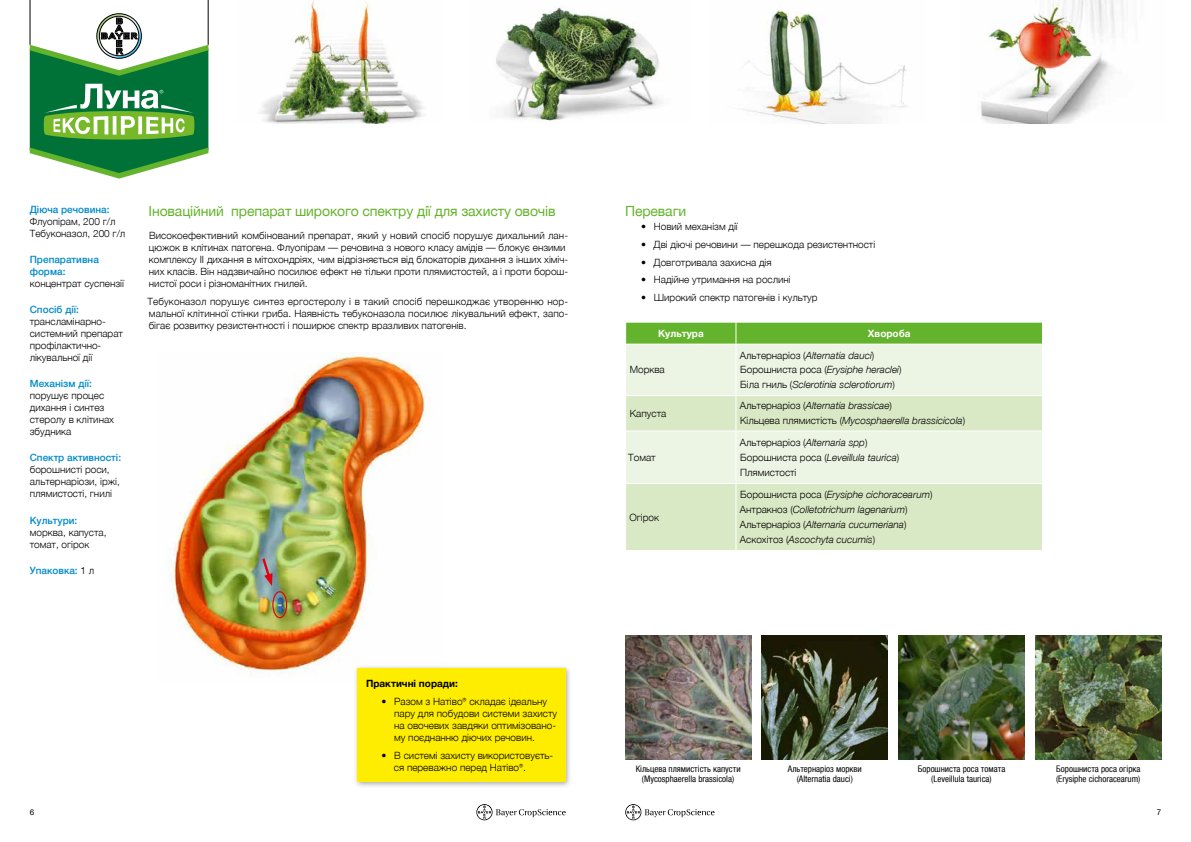
<style>
.page{position:relative;width:1191px;height:842px;background:#fff}
.page>*{position:absolute;margin:0;border:0;box-sizing:border-box;transform-origin:0 0}
.t1{font:14px "Helvetica Neue LTCYR";letter-spacing:-.01em;color:#64b32c}
.t2{font:300 10px/12px "Helvetica Neue LTCYR";color:#000}
.t3{font:italic 300 10px/14.8px "Helvetica Neue LTCYR";color:#000}
.t4{font:500 10px/12px "Helvetica Neue LTCYR";color:#008acb}
.t5{font:700 10px "Helvetica Neue LTCYR";color:#000}
.t6{font:700 10px "Helvetica Neue LTCYR";color:#fff}
.t7{font:condensed 9px/10.8px "Helvetica Neue LTCYR";color:#000;text-align:center}
.t8{font:8px "Helvetica Neue LTCYR";color:#000}
.s1{font-weight:300;color:#000}
.s2{font-style:normal}
.s3{font-style:italic}
</style>
<div class="page">
<svg style="left:476px;top:804px;width:90px;height:16px"></svg>
<svg style="left:625px;top:804px;width:89px;height:16px"></svg>
<img style="left:168px;top:352px;width:263px;height:323px">
<div style="left:272px;top:591px;width:15px;height:27px;border:1px solid #e3000f;border-radius:50%"></div>
<svg style="left:260px;top:556px;width:13px;height:30px"></svg>
<img style="left:260px;top:0;width:164px;height:123px">
<svg style="left:30px;top:7px;width:178px;height:172px"></svg>
<hr style="left:30px;top:0;width:1px;height:45px;background:#000">
<hr style="left:208px;top:0;width:1px;height:45px;background:#000">
<img style="left:496px;top:7px;width:167px;height:116px">
<img style="left:981px;top:0;width:142px;height:123px">
<img style="left:743px;top:10px;width:165px;height:113px">
<div style="left:353px;top:664px;width:219px;height:125px;background:#000;opacity:.35"></div>
<div style="left:357px;top:668px;width:209px;height:114px;background:#ffed00"></div>
<div style="left:626px;top:345px;width:416px;height:50px;background:#ecf4e3"></div>
<svg style="left:626px;top:396px;width:416px;height:154px;fill:#d9e9c5"></svg>
<svg style="left:625px;top:322px;width:418px;height:22px"></svg>
<hr style="left:735px;top:344px;width:1px;height:51px;background:#fff">
<hr style="left:735px;top:396px;width:1px;height:35px;background:#fff">
<hr style="left:625px;top:431px;width:111px;height:1px;background:#fff">
<hr style="left:736px;top:431px;width:306px;height:1px;background:#fff">
<hr style="left:735px;top:431px;width:1px;height:52px;background:#fff">
<hr style="left:625px;top:483px;width:111px;height:1px;background:#fff">
<hr style="left:736px;top:483px;width:306px;height:1px;background:#fff">
<hr style="left:735px;top:484px;width:1px;height:66px;background:#fff">
<img style="left:1035px;top:635px;width:126px;height:124px">
<img style="left:625px;top:635px;width:126px;height:124px">
<img style="left:762px;top:635px;width:125px;height:124px">
<img style="left:898px;top:635px;width:126px;height:124px">
<p class="t4" style="left:30px;top:203px;width:81px">Діюча речовина:</p>
<p class="t2" style="left:30px;top:215px;width:97px">Флуопірам, 200 г/л<br>Тебуконазол, 200 г/л</p>
<p class="t4" style="left:30px;top:253px;width:71px">Препаративна форма:</p>
<p class="t2" style="left:30px;top:277px;width:96px">концентрат суспензії</p>
<p class="t4" style="left:30px;top:304px;width:51px">Спосіб дії:</p>
<p class="t2" style="left:30px;top:316px;width:95px">трансламінарно&shy;системний препарат профілактично&shy;лікувальної дії</p>
<p class="t4" style="left:30px;top:378px;width:64px">Механізм дії:</p>
<p class="t2" style="left:30px;top:390px;width:86px">порушує процес дихання і синтез стеролу в клітинах збудника</p>
<p class="t4" style="left:30px;top:452px;width:93px">Спектр активності:</p>
<p class="t2" style="left:30px;top:464px;width:92px">борошнисті роси, альтернаріози, іржі, плямистості, гнилі</p>
<p class="t4" style="left:30px;top:514px;width:49px">Культури:</p>
<p class="t2" style="left:30px;top:526px;width:78px">морква, капуста, томат, огірок</p>
<p class="t4" style="left:30px;top:564px;width:66px">Упаковка: <span class="s1">1 л</span></p>
<h1 class="t1" style="left:149px;top:203px;width:408px">Іноваційний препарат широкого спектру дії для захисту овочів</h1>
<p class="t2" style="left:149px;top:230px;width:421px">Високоефективний комбінований препарат, який у новий спосіб порушує дихальний лан&shy;цюжок в клітинах патогена. Флуопірам — речовина з нового класу амідів — блокує ензими комплексу ІІ дихання в мітохондріях, чим відрізняється від блокаторів дихання з інших хіміч&shy;них класів. Він надзвичайно посилює ефект не тільки проти плямистостей, а і проти борош&shy;нистої роси і різноманітних гнилей.</p>
<p class="t2" style="left:147px;top:295px;width:422px;text-align:justify">Тебуконазол порушує синтез ергостеролу і в такий спосіб перешкоджає утворенню нор&shy;мальної клітинної стінки гриба. Наявність тебуконазола посилює лікувальний ефект, запо&shy;бігає розвитку резистентності і поширює спектр вразливих патогенів.</p>
<p class="t5" style="left:366px;top:678px;width:93px">Практичні поради:</p>
<p class="t2" style="left:394px;top:696px;width:164px;text-indent:-13px">• Разом з Натіво® складає ідеальну пару для побудови системи захисту на овочевих завдяки оптимізовано&shy;му поєднанню діючих речовин.</p>
<p class="t2" style="left:394px;top:749px;width:161px;text-indent:-12px">• В системі захисту використовуєть&shy;ся переважно перед Натіво®.</p>
<h1 class="t1" style="left:625px;top:203px;width:63px">Переваги</h1>
<p class="t2" style="left:641px;top:221px;width:98px">• Новий механізм дії</p>
<p class="t2" style="left:641px;top:239px;width:236px">• Дві діючі речовини — перешкода резистентності</p>
<p class="t2" style="left:641px;top:256px;width:132px">• Довготривала захисна дія</p>
<p class="t2" style="left:641px;top:274px;width:151px">• Надійне утримання на рослині</p>
<p class="t2" style="left:641px;top:292px;width:178px">• Широкий спектр патогенів і культур</p>
<p class="t6" style="left:658px;top:328px;width:47px">Культура</p>
<p class="t6" style="left:868px;top:328px;width:44px">Хвороба</p>
<p class="t2" style="left:630px;top:364px;width:37px">Морква</p>
<p class="t3" style="left:740px;top:348px;width:163px"><span class="s2">Альтернаріоз (</span>Alternatia dauci<span class="s2">)<br>Борошниста роса (</span>Erysiphe heraclei<span class="s2">)<br>Біла гниль (</span>Sclerotinia sclerotiorum<span class="s2">)</span></p>
<p class="t2" style="left:630px;top:407px;width:38px">Капуста</p>
<p class="t3" style="left:740px;top:399px;width:227px"><span class="s2">Альтернаріоз (</span>Alternatia brassicae<span class="s2">)<br>Кільцева плямистість (</span>Mycosphaerella brassicicola<span class="s2">)</span></p>
<p class="t2" style="left:628px;top:451px;width:29px">Томат</p>
<p class="t2" style="left:740px;top:435px;width:161px;line-height:14.8px">Альтернаріоз (<span class="s3">Alternaria spp</span>)<br>Борошниста роса (<span class="s3">Leveillula taurica</span>)<br>Плямистості</p>
<p class="t2" style="left:629px;top:511px;width:31px">Огірок</p>
<p class="t3" style="left:740px;top:487px;width:194px"><span class="s2">Борошниста роса (</span>Еrysiphe cichoracearum<span class="s2">)<br>Антракноз (</span>Colletotrichum lagenarium<span class="s2">)<br>Альтернаріоз (</span>Alternaria cucumeriana<span class="s2">)<br>Аскохітоз (</span>Ascochyta cucumis<span class="s2">)</span></p>
<p class="t7" style="left:635px;top:763px;width:106px">Кільцева плямистість капусти (Mycosphaerella brassicola)</p>
<p class="t7" style="left:788px;top:763px;width:75px">Альтернаріоз моркви (Alternatia dauci)</p>
<p class="t7" style="left:917px;top:763px;width:89px">Борошниста роса томата (Leveillula taurica)</p>
<p class="t7" style="left:1056px;top:763px;width:86px;text-align:left">Борошниста роса огірка (Еrysiphe cichoracearum)</p>
<p class="t8" style="left:30px;top:808px;width:6px">6</p>
<p class="t8" style="left:1156px;top:808px;width:6px">7</p>
</div>
